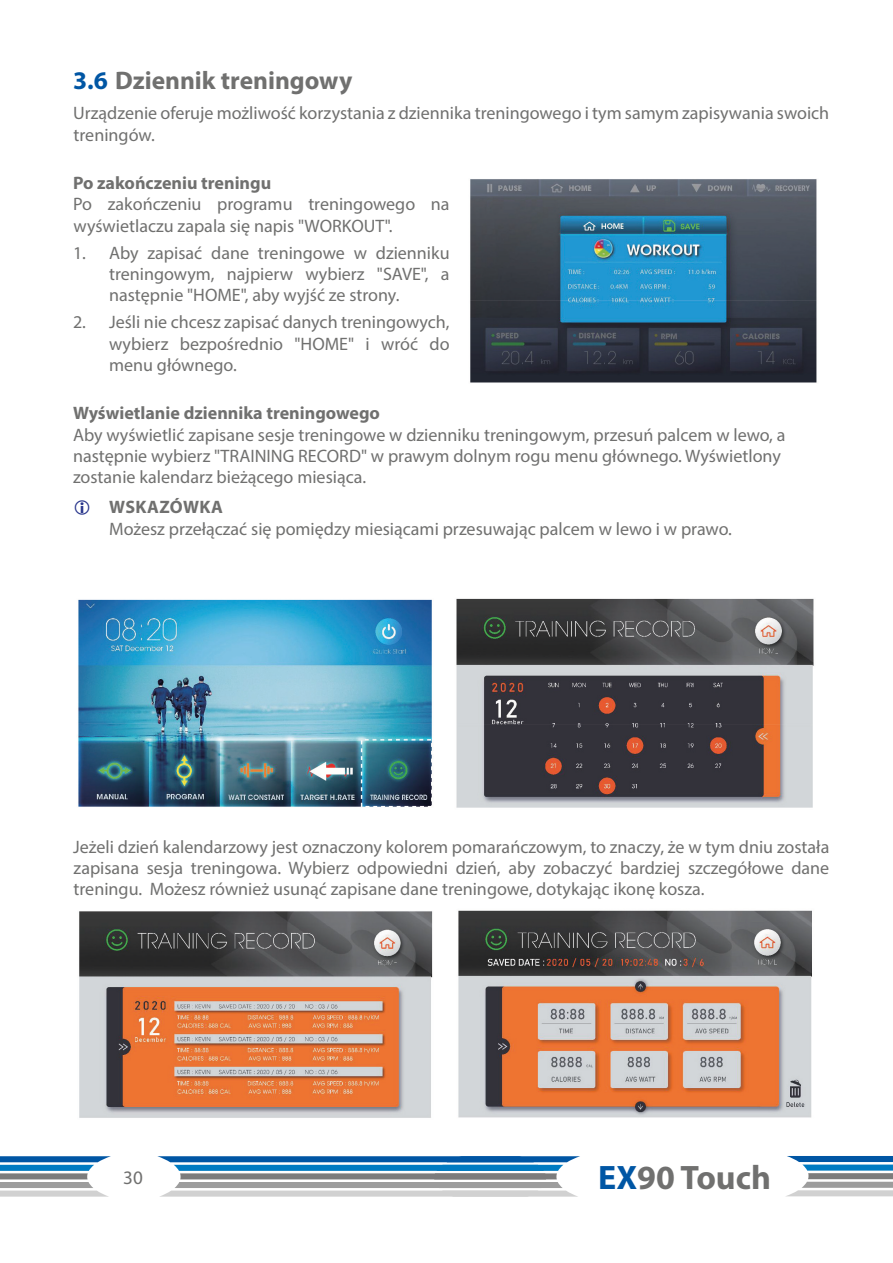
<style>
.page{position:relative;width:893px;height:1263px;background:#fff}
.page>*{position:absolute;margin:0;border:0;box-sizing:border-box;transform-origin:0 0}
.t1{font:700 34.05px "Myriad Pro";color:#70706f}
.t2{font:700 25.5px "Myriad Pro";color:#70706f}
.t3{font:19.05px "Myriad Pro";color:#70706f}
.Fließtext_Fett{font:18px/21.1px "Myriad Pro";color:#70706f}
.Text_Hinweise{font:18px "Myriad Pro";color:#70706f}
.Fließtext_Fett-2{font:700 18px "Myriad Pro";color:#70706f}
.Fließtext_Fett-3{font:700 18px "Myriad Pro";letter-spacing:.02em;color:#70706f}
.s1{color:#0056a4}
</style>
<div class="page">
<img style="left:470px;top:179px;width:347px;height:204px">
<img style="left:78px;top:599px;width:354px;height:208px">
<img style="left:456px;top:598px;width:358px;height:210px">
<img style="left:79px;top:911px;width:354px;height:207px">
<img style="left:458px;top:910px;width:354px;height:208px">
<svg style="left:787px;top:1156px;width:106px;height:40px"></svg>
<svg style="left:0;top:1156px;width:111px;height:40px"></svg>
<svg style="left:157px;top:1156px;width:423px;height:40px"></svg>
<p class="t2" style="left:73px;top:64px;width:281px"><span class="s1">3.6</span> Dziennik treningowy</p>
<p class="Fließtext_Fett" style="left:73px;top:103px;width:758px">Urządzenie oferuje możliwość korzystania z dziennika treningowego i tym samym zapisywania swoich treningów.</p>
<p class="Fließtext_Fett-2" style="left:73px;top:171px;width:200px">Po zakończeniu treningu</p>
<p class="Fließtext_Fett" style="left:73px;top:193px;width:378px">Po zakończeniu programu treningowego na wyświetlaczu zapala się napis "WORKOUT".</p>
<p class="Fließtext_Fett" style="left:109px;top:242px;width:342px;text-align:justify;text-indent:-36px">1. Aby zapisać dane treningowe w dzienniku treningowym, najpierw wybierz "SAVE", a następnie "HOME", aby wyjść ze strony.</p>
<p class="Fließtext_Fett" style="left:109px;top:312px;width:342px;text-align:justify;text-indent:-36px">2. Jeśli nie chcesz zapisać danych treningowych, wybierz bezpośrednio "HOME" i wróć do menu głównego.</p>
<p class="Fließtext_Fett-2" style="left:73px;top:402px;width:308px">Wyświetlanie dziennika treningowego</p>
<p class="Fließtext_Fett" style="left:73px;top:424px;width:714px">Aby wyświetlić zapisane sesje treningowe w dzienniku treningowym, przesuń palcem w lewo, a następnie wybierz "TRAINING RECORD" w prawym dolnym rogu menu głównego. Wyświetlony zostanie kalendarz bieżącego miesiąca.</p>
<p class="Fließtext_Fett-3" style="left:109px;top:495px;width:115px">WSKAZÓWKA</p>
<p class="Text_Hinweise" style="left:109px;top:518px;width:624px">Możesz przełączać się pomiędzy miesiącami przesuwając palcem w lewo i w prawo.</p>
<p class="Fließtext_Fett" style="left:73px;top:836px;width:758px;text-align:justify">Jeżeli dzień kalendarzowy jest oznaczony kolorem pomarańczowym, to znaczy, że w tym dniu została zapisana sesja treningowa. Wybierz odpowiedni dzień, aby zobaczyć bardziej szczegółowe dane treningu. Możesz również usunąć zapisane dane treningowe, dotykając ikonę kosza.</p>
<p class="t3" style="left:123px;top:1166px;width:21px">30</p>
<h1 class="t1" style="left:598px;top:1155px;width:174px"><span class="s1">EX</span>90 Touch</h1>
</div>
